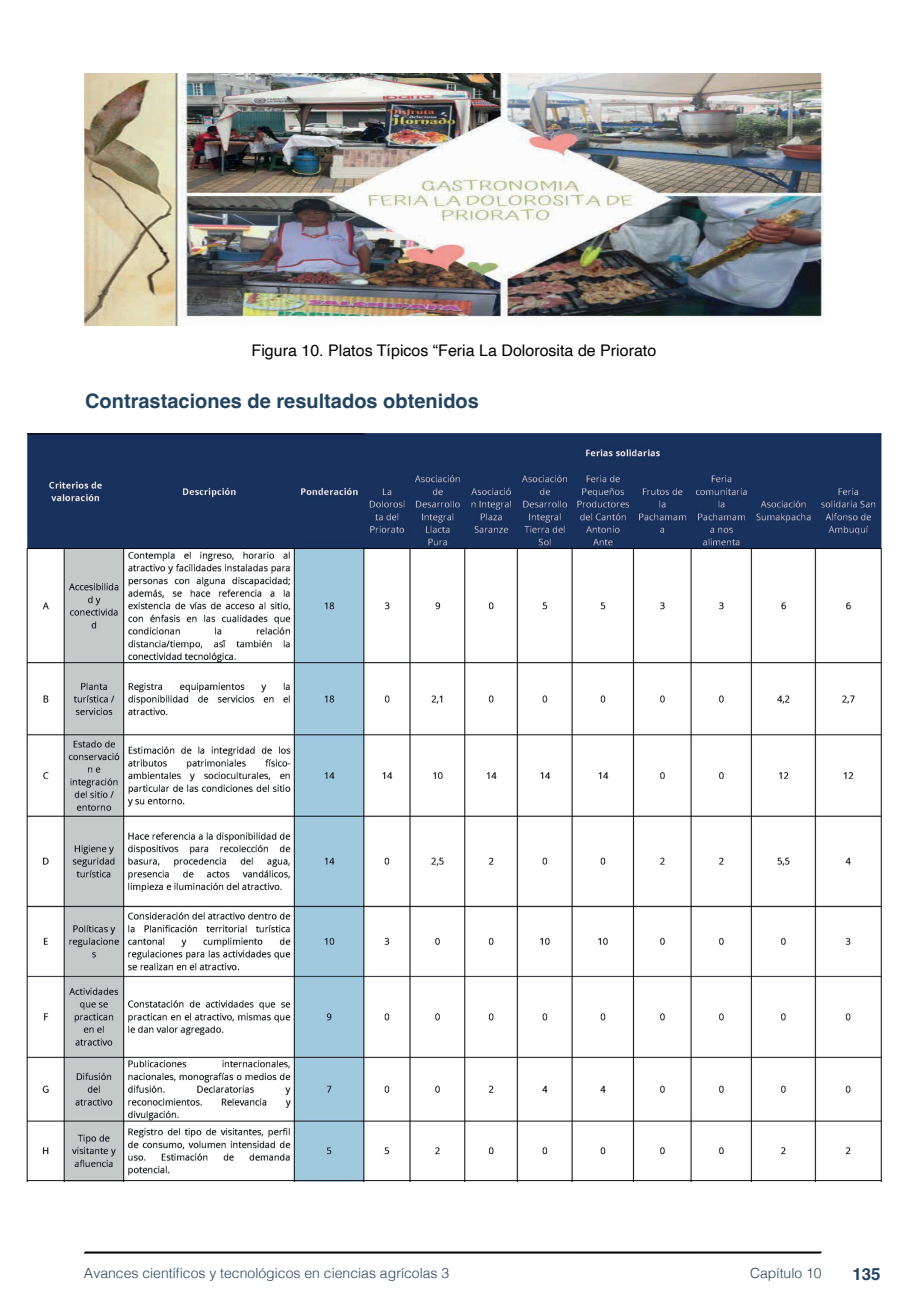
<style>
.page{position:relative;width:908px;height:1304px;background:#fff}
.page>*{position:absolute;margin:0;border:0;box-sizing:border-box;transform-origin:0 0}
.t1{font:700 20px "Helvetica";color:#23445f}
.t2{font:700 16.8px "Helvetica";color:#23445f}
.t3{font:16px "Helvetica";color:#000}
.t4{font:300 14px "Helvetica";color:#23445f}
</style>
<div class="page">
<svg style="left:84px;top:1251px;width:737px;height:3px"></svg>
<img style="left:84px;top:74px;width:739px;height:252px">
<img style="left:26px;top:434px;width:855px;height:747px">
<p class="t3" style="left:251px;top:338px;width:406px">Figura 10. Platos Típicos “Feria La Dolorosita de Priorato</p>
<h1 class="t1" style="left:85px;top:389px;width:395px">Contrastaciones de resultados obtenidos</h1>
<p class="t4" style="left:84px;top:1261px;width:366px">Avances científicos y tecnológicos en ciencias agrícolas 3</p>
<p class="t4" style="left:749px;top:1261px;width:73px">Capítulo 10</p>
<p class="t2" style="left:851px;top:1264px;width:30px">135</p>
</div>
